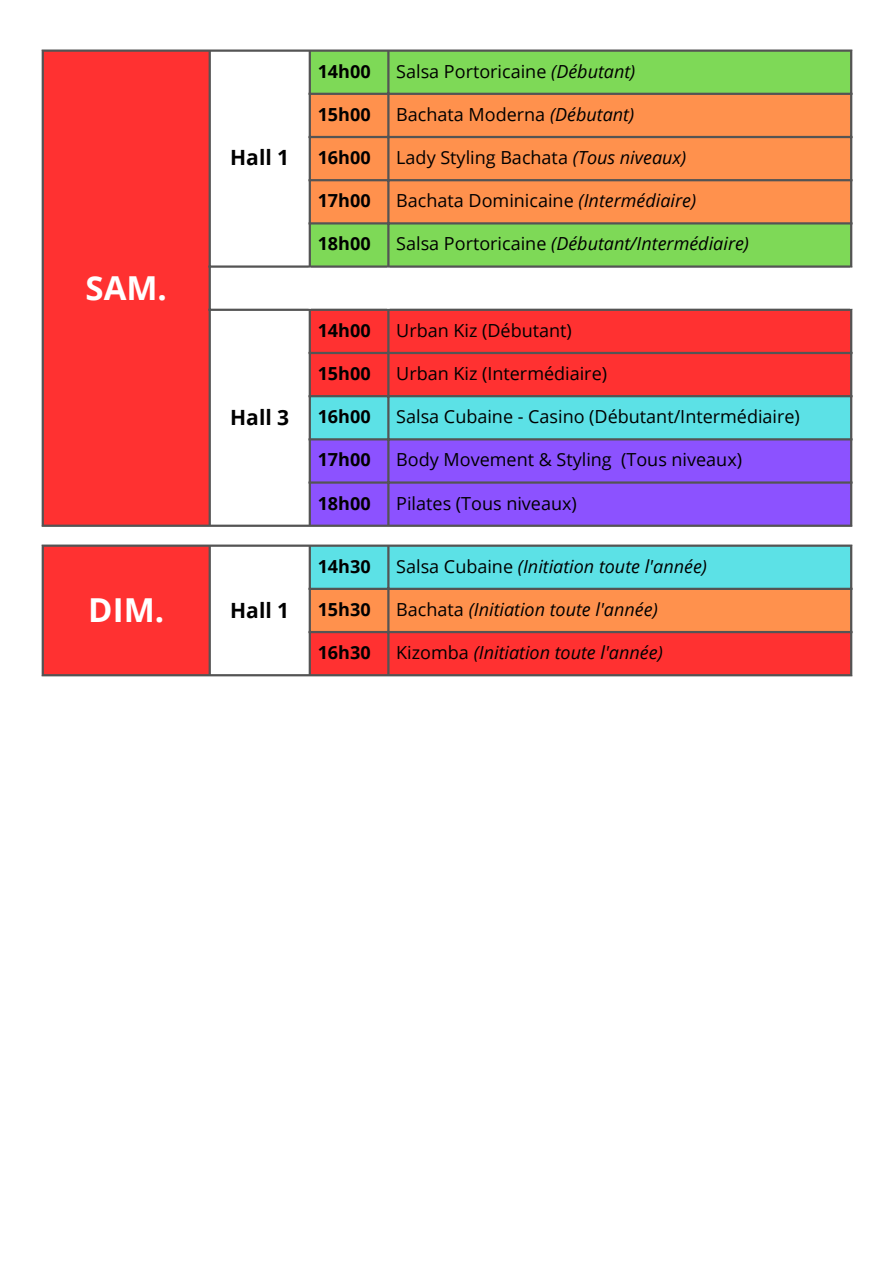
<style>
.page{position:relative;width:894px;height:1263px;background:#fff}
.page>*{position:absolute;margin:0;border:0;box-sizing:border-box;transform-origin:0 0}
.t1{font:700 33px "Open Sans";color:#fff}
.t2{font:700 21px "Open Sans";color:#000}
.t3{font:18px "Open Sans";color:#000}
.t4{font:italic 18px "Open Sans";color:#000}
.t5{font:700 18px "Open Sans";color:#000}
.s1{font-style:italic}
.s2{font-style:normal}
</style>
<div class="page">
<svg style="left:44px;top:52px;width:805px;height:473px;fill:#ff3131"></svg>
<div style="left:311px;top:52px;width:538px;height:213px;background:#7ed957"></div>
<div style="left:311px;top:95px;width:538px;height:127px;background:#ff914d"></div>
<div style="left:311px;top:397px;width:538px;height:41px;background:#5ce1e6"></div>
<div style="left:311px;top:440px;width:538px;height:85px;background:#8c52ff"></div>
<hr style="left:42px;top:52px;width:2px;height:473px;background:#545454">
<hr style="left:208px;top:52px;width:3px;height:473px;background:#545454">
<hr style="left:308px;top:52px;width:3px;height:213px;background:#545454">
<hr style="left:308px;top:311px;width:3px;height:214px;background:#545454">
<hr style="left:387px;top:52px;width:2px;height:213px;background:#545454">
<hr style="left:387px;top:311px;width:2px;height:214px;background:#545454">
<hr style="left:849px;top:52px;width:3px;height:213px;background:#545454">
<hr style="left:849px;top:311px;width:3px;height:214px;background:#545454">
<hr style="left:42px;top:50px;width:810px;height:2px;background:#545454">
<hr style="left:308px;top:93px;width:544px;height:2px;background:#545454">
<hr style="left:308px;top:136px;width:544px;height:2px;background:#545454">
<hr style="left:308px;top:179px;width:544px;height:2px;background:#545454">
<hr style="left:308px;top:222px;width:544px;height:3px;background:#545454">
<hr style="left:208px;top:265px;width:644px;height:3px;background:#545454">
<hr style="left:208px;top:309px;width:644px;height:2px;background:#545454">
<hr style="left:308px;top:352px;width:544px;height:2px;background:#545454">
<hr style="left:308px;top:395px;width:544px;height:2px;background:#545454">
<hr style="left:308px;top:438px;width:544px;height:2px;background:#545454">
<hr style="left:308px;top:481px;width:544px;height:3px;background:#545454">
<hr style="left:42px;top:525px;width:810px;height:2px;background:#545454">
<hr style="left:308px;top:268px;width:3px;height:41px;background:#fff">
<hr style="left:387px;top:268px;width:2px;height:41px;background:#fff">
<svg style="left:44px;top:547px;width:805px;height:127px;fill:#ff3131"></svg>
<svg style="left:311px;top:547px;width:538px;height:84px"></svg>
<hr style="left:42px;top:547px;width:2px;height:127px;background:#545454">
<hr style="left:208px;top:547px;width:3px;height:127px;background:#545454">
<hr style="left:308px;top:547px;width:3px;height:127px;background:#545454">
<hr style="left:387px;top:547px;width:2px;height:127px;background:#545454">
<hr style="left:849px;top:547px;width:3px;height:127px;background:#545454">
<hr style="left:42px;top:544px;width:810px;height:3px;background:#545454">
<hr style="left:308px;top:588px;width:544px;height:2px;background:#545454">
<hr style="left:308px;top:631px;width:544px;height:2px;background:#545454">
<hr style="left:42px;top:674px;width:810px;height:2px;background:#545454">
<p class="t1" style="left:85px;top:265px;width:83px">SAM.</p>
<p class="t2" style="left:230px;top:143px;width:60px">Hall 1</p>
<p class="t2" style="left:230px;top:402px;width:60px">Hall 3</p>
<p class="t1" style="left:88px;top:587px;width:77px">DIM.</p>
<p class="t2" style="left:230px;top:595px;width:60px">Hall 1</p>
<p class="t5" style="left:317px;top:58px;width:54px">14h00</p>
<p class="t3" style="left:396px;top:58px;width:240px">Salsa Portoricaine <span class="s1">(Débutant)</span></p>
<p class="t5" style="left:317px;top:102px;width:54px">15h00</p>
<p class="t3" style="left:396px;top:102px;width:239px">Bachata Moderna <span class="s1">(Débutant)</span></p>
<p class="t5" style="left:317px;top:145px;width:54px">16h00</p>
<p class="t3" style="left:396px;top:145px;width:291px">Lady Styling Bachata <span class="s1">(Tous niveaux)</span></p>
<p class="t5" style="left:317px;top:188px;width:54px">17h00</p>
<p class="t3" style="left:396px;top:188px;width:301px">Bachata Dominicaine <span class="s1">(Intermédiaire)</span></p>
<p class="t5" style="left:317px;top:231px;width:54px">18h00</p>
<p class="t4" style="left:396px;top:231px;width:354px"><span class="s2">Salsa Portoricaine</span> (Débutant/Intermédiaire)</p>
<p class="t5" style="left:317px;top:318px;width:54px">14h00</p>
<p class="t3" style="left:396px;top:318px;width:177px">Urban Kiz (Débutant)</p>
<p class="t5" style="left:317px;top:361px;width:54px">15h00</p>
<p class="t3" style="left:396px;top:361px;width:212px">Urban Kiz (Intermédiaire)</p>
<p class="t5" style="left:317px;top:404px;width:54px">16h00</p>
<p class="t3" style="left:396px;top:404px;width:405px">Salsa Cubaine - Casino (Débutant/Intermédiaire)</p>
<p class="t5" style="left:317px;top:447px;width:54px">17h00</p>
<p class="t3" style="left:396px;top:447px;width:347px">Body Movement &amp; Styling (Tous niveaux)</p>
<p class="t5" style="left:317px;top:490px;width:54px">18h00</p>
<p class="t3" style="left:396px;top:490px;width:182px">Pilates (Tous niveaux)</p>
<p class="t5" style="left:317px;top:553px;width:54px">14h30</p>
<p class="t4" style="left:396px;top:553px;width:312px"><span class="s2">Salsa Cubaine</span> (Initiation toute l'année)</p>
<p class="t5" style="left:317px;top:597px;width:54px">15h30</p>
<p class="t4" style="left:396px;top:597px;width:263px"><span class="s2">Bachata</span> (Initiation toute l'année)</p>
<p class="t5" style="left:317px;top:640px;width:54px">16h30</p>
<p class="t4" style="left:396px;top:640px;width:268px"><span class="s2">Kizomba</span> (Initiation toute l'année)</p>
</div>
